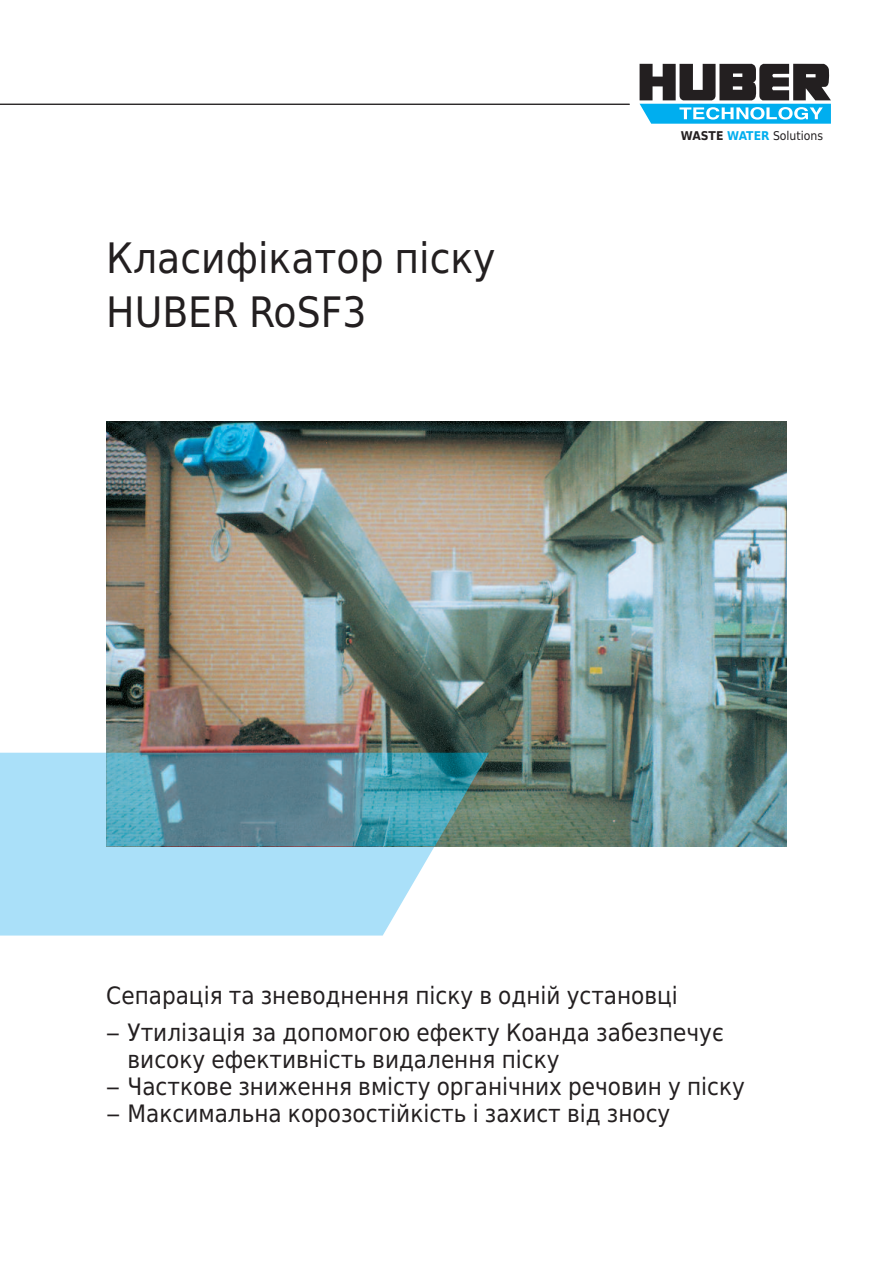
<style>
.page{position:relative;width:893px;height:1263px;background:#fff}
.page>*{position:absolute;margin:0;border:0;box-sizing:border-box;transform-origin:0 0}
.t1{font:42px/54px "Huber Tec";color:#231f20}
.t2{font:24px/27px "Huber Tec";color:#231f20}
.t3{font:12.15px "Huber Tec";color:#231f20}
.s1{font-weight:700}
.s2{font-weight:700;color:#00aeef}
</style>
<div class="page">
<svg style="left:640px;top:64px;width:191px;height:60px"></svg>
<hr style="left:0;top:104px;width:630px;height:1px;background:#231f20">
<svg style="left:0;top:753px;width:489px;height:182px;fill:#aae0f9"></svg>
<img style="left:106px;top:421px;width:680px;height:425px">
<img style="left:106px;top:753px;width:383px;height:93px">
<h1 class="t1" style="left:106px;top:232px;width:391px">Класифікатор піску<br>HUBER RoSF3</h1>
<p class="t3" style="left:681px;top:126px;width:144px"><span class="s1">WASTE</span> <span class="s2">WATER</span> Solutions</p>
<p class="t2" style="left:106px;top:982px;width:573px">Сепарація та зневоднення піску в одній установці</p>
<p class="t2" style="left:128px;top:1019px;width:598px;text-indent:-21px">– Утилізація за допомогою ефекту Коанда забезпечує високу ефективність видалення піску</p>
<p class="t2" style="left:106px;top:1073px;width:640px">– Часткове зниження вмісту органічних речовин у піску</p>
<p class="t2" style="left:106px;top:1100px;width:565px">– Максимальна корозостійкість і захист від зносу</p>
</div>
